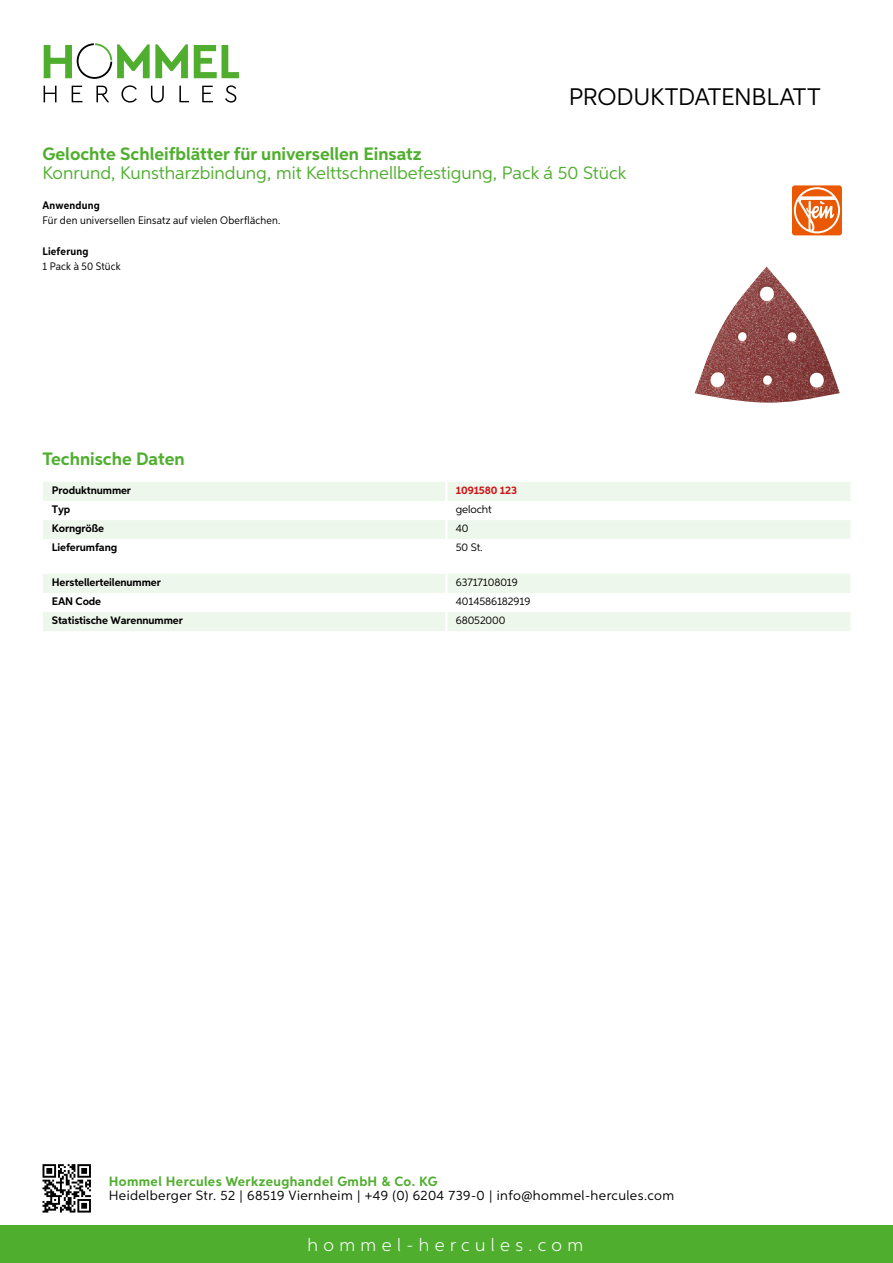
<style>
.page{position:relative;width:893px;height:1263px;background:#fff}
.page>*{position:absolute;margin:0;border:0;box-sizing:border-box;transform-origin:0 0}
.t1{font:24px "Aspira";letter-spacing:-.01em;color:#000}
.t2{font:18px "Aspira";color:#50ae2f}
.t3{font:700 18px "Aspira";color:#50ae2f}
.t4{font:300 18px "Aspira";letter-spacing:.3em;color:#fff}
.t5{font:13.5px "Aspira";letter-spacing:.03em;color:#000}
.t6{font:700 13.5px "Aspira";letter-spacing:.03em;color:#50ae2f}
.t7{font:700 10.95px "Aspira";letter-spacing:-.01em;color:#000}
.t8{font:10.95px "Aspira Nar";letter-spacing:.015em;color:#000}
.t9{font:10.95px "Aspira";letter-spacing:-.01em;color:#000}
.t10{font:700 10.95px "Aspira Nar";letter-spacing:.02em;color:#000}
.t11{font:700 10.95px "Aspira";letter-spacing:-.01em;color:#cd1013}
</style>
<div class="page">
<div style="left:0;top:1226px;width:893px;height:37px;background:#50ae2f"></div>
<svg style="left:43px;top:1164px;width:48px;height:48px"></svg>
<svg style="left:194px;top:45px;width:45px;height:33px"></svg>
<svg style="left:44px;top:43px;width:144px;height:36px"></svg>
<svg style="left:44px;top:86px;width:13px;height:16px"></svg>
<svg style="left:72px;top:86px;width:10px;height:16px"></svg>
<svg style="left:96px;top:86px;width:13px;height:16px"></svg>
<svg style="left:121px;top:85px;width:16px;height:18px"></svg>
<svg style="left:151px;top:86px;width:13px;height:17px"></svg>
<svg style="left:179px;top:86px;width:10px;height:16px"></svg>
<svg style="left:202px;top:86px;width:11px;height:16px"></svg>
<svg style="left:225px;top:85px;width:11px;height:18px"></svg>
<div style="left:43px;top:482px;width:807px;height:19px;background:#eef7eb"></div>
<div style="left:43px;top:520px;width:807px;height:19px;background:#eef7eb"></div>
<hr style="left:445px;top:482px;width:3px;height:19px;background:#fff">
<hr style="left:445px;top:520px;width:3px;height:19px;background:#fff">
<svg style="left:43px;top:574px;width:807px;height:57px"></svg>
<hr style="left:445px;top:612px;width:3px;height:19px;background:#fff">
<img style="left:695px;top:266px;width:145px;height:137px">
<div style="left:792px;top:185px;width:50px;height:50px;background:#ea5901;border-radius:3px"></div>
<svg style="left:794px;top:187px;width:46px;height:46px"></svg>
<div style="left:796px;top:189px;width:42px;height:42px;background:#ea5901;border-radius:50%"></div>
<svg style="left:798px;top:196px;width:38px;height:35px"></svg>
<h1 class="t1" style="left:569px;top:82px;width:253px">Produktdatenblatt</h1>
<h2 class="t3" style="left:43px;top:142px;width:381px">Gelochte Schleifblätter für universellen Einsatz</h2>
<h2 class="t2" style="left:43px;top:162px;width:585px">Konrund, Kunstharzbindung, mit Kelttschnellbefestigung, Pack á 50 Stück</h2>
<p class="t10" style="left:43px;top:199px;width:59px">Anwendung</p>
<p class="t8" style="left:43px;top:214px;width:239px">Für den universellen Einsatz auf vielen Oberflächen.</p>
<p class="t10" style="left:43px;top:244px;width:47px">Lieferung</p>
<p class="t8" style="left:43px;top:260px;width:79px">1 Pack à 50 Stück</p>
<h2 class="t3" style="left:43px;top:448px;width:144px">Technische Daten</h2>
<p class="t7" style="left:52px;top:483px;width:81px">Produktnummer</p>
<p class="t11" style="left:456px;top:483px;width:63px">1091580 123</p>
<p class="t7" style="left:52px;top:502px;width:20px">Typ</p>
<p class="t9" style="left:456px;top:502px;width:37px">gelocht</p>
<p class="t7" style="left:52px;top:521px;width:54px">Korngröße</p>
<p class="t9" style="left:456px;top:522px;width:14px">40</p>
<p class="t7" style="left:52px;top:541px;width:67px">Lieferumfang</p>
<p class="t9" style="left:456px;top:541px;width:28px">50 St.</p>
<p class="t7" style="left:52px;top:575px;width:111px">Herstellerteilenummer</p>
<p class="t9" style="left:456px;top:575px;width:63px">63717108019</p>
<p class="t7" style="left:52px;top:594px;width:51px">EAN Code</p>
<p class="t9" style="left:456px;top:594px;width:76px">4014586182919</p>
<p class="t7" style="left:52px;top:613px;width:132px">Statistische Warennummer</p>
<p class="t9" style="left:456px;top:613px;width:51px">68052000</p>
<p class="t6" style="left:109px;top:1172px;width:330px">Hommel Hercules Werkzeughandel GmbH &amp; Co. KG</p>
<p class="t5" style="left:109px;top:1187px;width:567px">Heidelberger Str. 52 | 68519 Viernheim | +49 (0) 6204 739-0 | info@hommel-hercules.com</p>
<h2 class="t4" style="left:307px;top:1234px;width:277px">hommel-hercules.com</h2>
</div>
